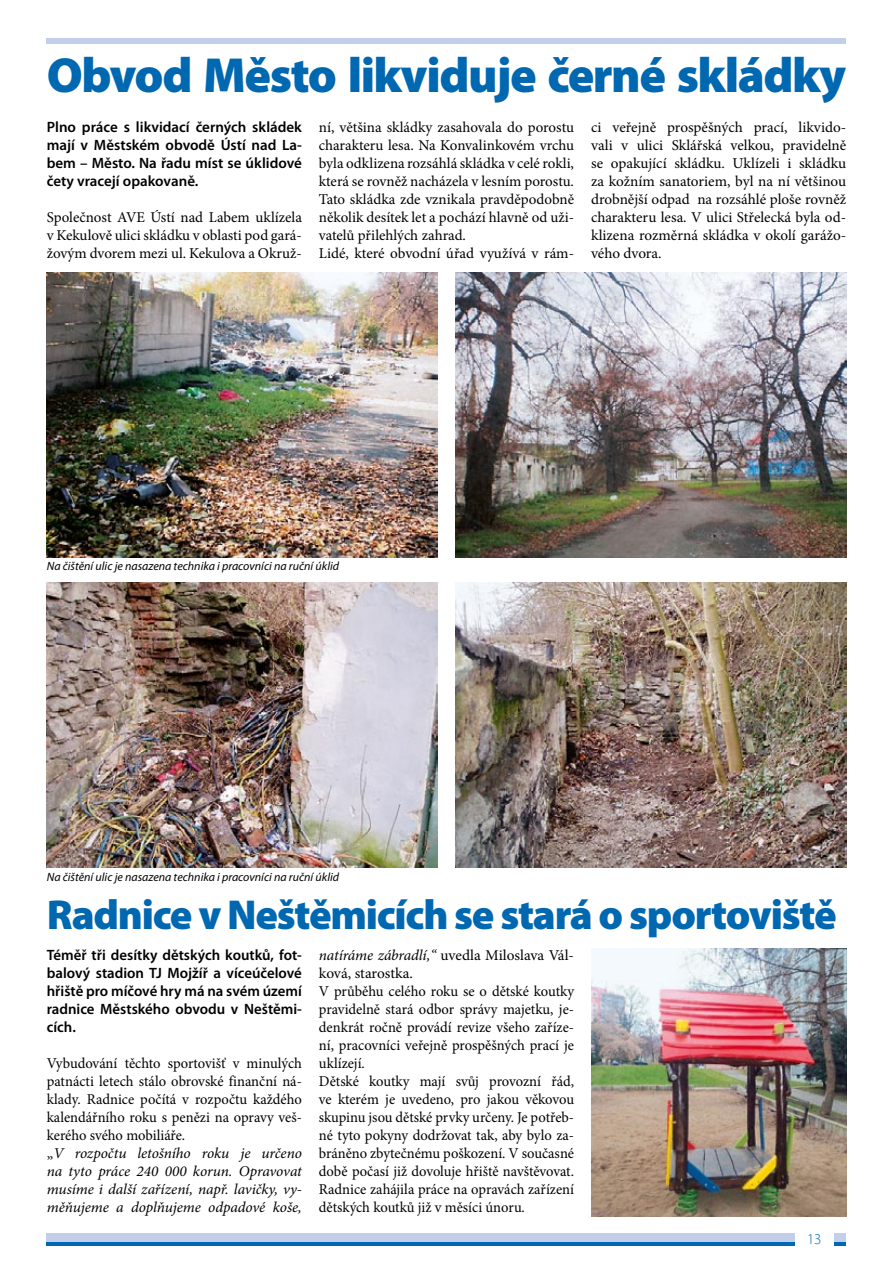
<style>
.page{position:relative;width:893px;height:1263px;background:#fff}
.page>*{position:absolute;margin:0;border:0;box-sizing:border-box;transform-origin:0 0}
.t1{font:900 49.5px "Myriad Pro";letter-spacing:-.03em;color:#0067b1}
.t2{font:900 42px "Myriad Pro";letter-spacing:-.03em;color:#0067b1}
.t3{font:15px/18px "Minion Pro";color:#000}
.t4{font:600 15px/18px "Myriad Pro";color:#000;text-align:justify}
.t5{font:300 15px "Myriad Pro";color:#0067b1}
.t6{font:italic 12px "Myriad Pro";color:#000}
.s1{font-style:italic}
</style>
<div class="page">
<div style="left:47px;top:38px;width:799px;height:6px;background:#c3ceea"></div>
<hr style="left:47px;top:1242px;width:799px;height:4px;background:#0067b1">
<div style="left:47px;top:1233px;width:799px;height:9px;background:#c3ceea"></div>
<div style="left:795px;top:1233px;width:38px;height:30px;background:#fff"></div>
<img style="left:47px;top:272px;width:391px;height:285px">
<img style="left:455px;top:272px;width:391px;height:285px">
<img style="left:47px;top:583px;width:391px;height:284px">
<img style="left:455px;top:583px;width:391px;height:284px">
<img style="left:591px;top:948px;width:255px;height:268px">
<h1 class="t1" style="left:47px;top:48px;width:801px">Obvod Město likviduje černé skládky</h1>
<p class="t4" style="left:47px;top:118px;width:257px">Plno práce s likvidací černých skládek mají v Městském obvodě Ústí nad La&shy;bem – Město. Na řadu míst se úklidové čety vracejí opakovaně.</p>
<p class="t3" style="left:47px;top:208px;width:257px;text-align:justify">Společnost AVE Ústí nad Labem uklízela v Kekulově ulici skládku v oblasti pod gará&shy;žovým dvorem mezi ul. Kekulova a Okruž-</p>
<p class="t3" style="left:319px;top:118px;width:257px">ní, většina skládky zasahovala do porostu charakteru lesa. Na Konvalinkovém vrchu byla odklizena rozsáhlá skládka v celé rokli, která se rovněž nacházela v lesním porostu.<br>Tato skládka zde vznikala pravděpodobně několik desítek let a pochází hlavně od uži&shy;vatelů přilehlých zahrad.<br>Lidé, které obvodní úřad využívá v rám-</p>
<p class="t3" style="left:591px;top:118px;width:257px;text-align:justify">ci veřejně prospěšných prací, likvido&shy;vali v ulici Sklářská velkou, pravidelně se opakující skládku. Uklízeli i skládku za kožním sanatoriem, byl na ní většinou drobnější odpad na rozsáhlé ploše rovněž charakteru lesa. V ulici Střelecká byla od&shy;klizena rozměrná skládka v okolí garážo&shy;vého dvora.</p>
<p class="t6" style="left:47px;top:559px;width:294px">Na čištění ulic je nasazena technika i pracovníci na ruční úklid</p>
<p class="t6" style="left:47px;top:869px;width:294px">Na čištění ulic je nasazena technika i pracovníci na ruční úklid</p>
<h2 class="t2" style="left:47px;top:891px;width:791px">Radnice v Neštěmicích se stará o sportoviště</h2>
<p class="t4" style="left:47px;top:946px;width:257px">Téměř tři desítky dětských koutků, fot&shy;balový stadion TJ Mojžíř a víceúčelové hřiště pro míčové hry má na svém území radnice Městského obvodu v Neštěmi&shy;cích.</p>
<p class="t3" style="left:47px;top:1054px;width:257px">Vybudování těchto sportovišť v minulých patnácti letech stálo obrovské finanční ná&shy;klady. Radnice počítá v rozpočtu každého kalendářního roku s penězi na opravy veš&shy;kerého svého mobiliáře.<br>„<span class="s1">V rozpočtu letošního roku je určeno na tyto práce 240 000 korun. Opravovat musíme i další zařízení, např. lavičky, vy&shy;měňujeme a doplňujeme odpadové koše,</span></p>
<p class="t3" style="left:319px;top:946px;width:257px"><span class="s1">natíráme zábradlí,“</span> uvedla Miloslava Vál&shy;ková, starostka.<br>V průběhu celého roku se o dětské koutky pravidelně stará odbor správy majetku, je&shy;denkrát ročně provádí revize všeho zaříze&shy;ní, pracovníci veřejně prospěšných prací je uklízejí.<br>Dětské koutky mají svůj provozní řád, ve kterém je uvedeno, pro jakou věkovou skupinu jsou dětské prvky určeny. Je potřeb&shy;né tyto pokyny dodržovat tak, aby bylo za&shy;bráněno zbytečnému poškození. V současné době počasí již dovoluje hřiště navštěvovat.<br>Radnice zahájila práce na opravách zařízení dětských koutků již v měsíci únoru.</p>
<p class="t5" style="left:807px;top:1231px;width:16px">13</p>
</div>
